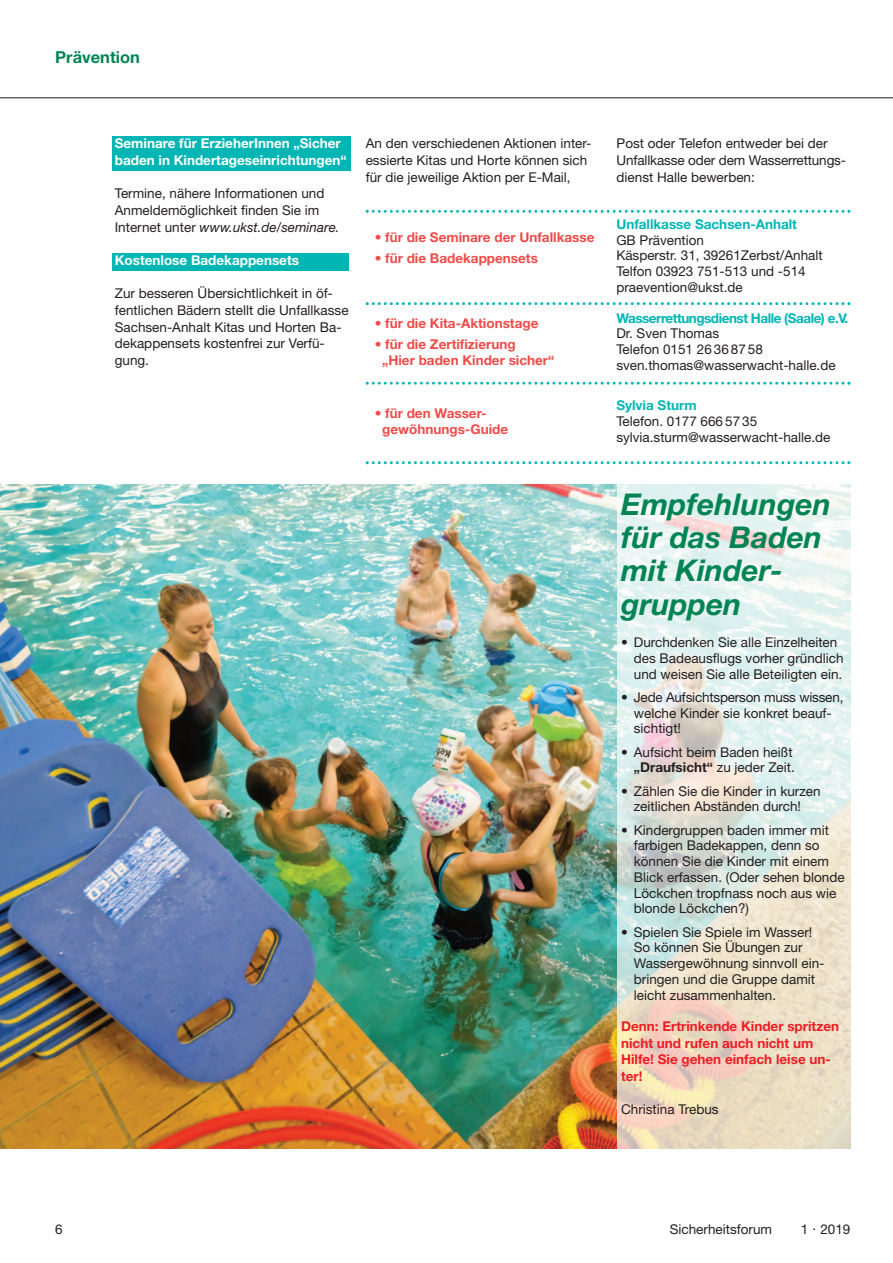
<style>
.page{position:relative;width:893px;height:1263px;background:#fff}
.page>*{position:absolute;margin:0;border:0;box-sizing:border-box;transform-origin:0 0}
.t1{font:italic 700 30px/33.3px "Helvetica Neue LT Std";color:#008454}
.t2{font:700 16.5px "Helvetica Neue LT Std";color:#008454}
.t3{font:13.5px/15.8px "Helvetica Neue LT Std";color:#231f20}
.t4{font:700 13.5px "Helvetica Neue LT Std";color:#ef4b49}
.t5{font:700 13.5px/16.6px "Helvetica Neue LT Std";color:#fff}
.t6{font:700 13.5px/16.6px "Helvetica Neue LT Std";color:#ee1d23}
.t7{font:700 13.5px/15.8px "Helvetica Neue LT Std";letter-spacing:-.035em;color:#00b6b5}
.t8{font:700 13.5px "Helvetica Neue LT Std";color:#00b6b5}
.s1{font-style:italic}
.s2{font-weight:400;color:#231f20}
.s3{font-weight:700}
</style>
<div class="page">
<div style="left:113px;top:137px;width:238px;height:34px;background:#00b6b5"></div>
<div style="left:113px;top:253px;width:236px;height:18px;background:#00b6b5"></div>
<hr style="left:0;top:97px;width:893px;height:1px;background:#231f20">
<img style="left:0;top:484px;width:617px;height:664px">
<div style="left:617px;top:478px;width:233px;height:687px;background:#fff;opacity:.7"></div>
<svg style="left:366px;top:210px;width:484px;height:3px"></svg>
<svg style="left:366px;top:302px;width:484px;height:3px"></svg>
<svg style="left:366px;top:382px;width:484px;height:3px"></svg>
<svg style="left:366px;top:461px;width:484px;height:3px"></svg>
<p class="t2" style="left:55px;top:51px;width:86px">Prävention</p>
<p class="t5" style="left:115px;top:137px;width:233px">Seminare für ErzieherInnen „Sicher baden in Kindertageseinrichtungen“</p>
<p class="t3" style="left:115px;top:187px;width:226px;line-height:16.6px">Termine, nähere Informationen und<br>Anmeldemöglichkeit finden Sie im<br>Internet unter <span class="s1">www.ukst.de/seminare.</span></p>
<p class="t5" style="left:115px;top:253px;width:186px">Kostenlose Badekappensets</p>
<p class="t3" style="left:115px;top:287px;width:235px;line-height:16.6px">Zur besseren Übersichtlichkeit in öf&shy;fentlichen Bädern stellt die Unfallkasse<br>Sachsen-Anhalt Kitas und Horten Ba - de kappensets kostenfrei zur Verfü - gung.</p>
<p class="t3" style="left:366px;top:137px;width:227px;line-height:16.6px">An den verschiedenen Aktionen inter&shy;essierte Kitas und Horte können sich für die jeweilige Aktion per E-Mail,</p>
<p class="t3" style="left:617px;top:137px;width:231px;line-height:16.6px">Post oder Telefon entweder bei der<br>Unfallkasse oder dem Wasser rettungs - dienst Halle bewerben:</p>
<p class="t4" style="left:375px;top:232px;width:221px">• für die Seminare der Unfallkasse</p>
<p class="t4" style="left:375px;top:253px;width:165px">• für die Badekappensets</p>
<p class="t4" style="left:375px;top:318px;width:165px">• für die Kita-Aktionstage</p>
<p class="t4" style="left:375px;top:339px;width:142px">• für die Zertifizierung</p>
<p class="t4" style="left:382px;top:355px;width:174px">„Hier baden Kinder sicher“</p>
<p class="t4" style="left:375px;top:408px;width:114px">• für den Wasser-</p>
<p class="t4" style="left:382px;top:424px;width:127px">gewöhnungs-Guide</p>
<p class="t8" style="left:616px;top:219px;width:182px">Unfallkasse Sachsen-Anhalt</p>
<p class="t3" style="left:616px;top:233px;width:89px">GB Prävention</p>
<p class="t3" style="left:616px;top:249px;width:208px">Käsperstr. 31, 39261Zerbst/Anhalt</p>
<p class="t3" style="left:616px;top:265px;width:191px">Telfon 03923 751-513 und -514</p>
<p class="t3" style="left:616px;top:281px;width:128px">praevention@ukst.de</p>
<p class="t7" style="left:616px;top:311px;width:234px">Wasserrettungsdienst Halle (Saale) e.V.<br><span class="s2">Dr. Sven Thomas</span></p>
<p class="t3" style="left:616px;top:343px;width:148px">Telefon 0151 26 36 87 58</p>
<p class="t3" style="left:616px;top:359px;width:221px">sven.thomas@wasserwacht-halle.de</p>
<p class="t8" style="left:616px;top:400px;width:82px">Sylvia Sturm</p>
<p class="t3" style="left:616px;top:415px;width:142px">Telefon. 0177 666 57 35</p>
<p class="t3" style="left:616px;top:430px;width:216px">sylvia.sturm@wasserwacht-halle.de</p>
<p class="t1" style="left:621px;top:490px;width:211px">Empfehlungen für das Baden</p>
<p class="t1" style="left:621px;top:557px;width:163px">mit Kinder - grup pen</p>
<p class="t3" style="left:634px;top:636px;width:211px;text-indent:-13px">• Durchdenken Sie alle Einzelheiten des Badeausflugs vorher gründlich und weisen Sie alle Beteiligten ein.</p>
<p class="t3" style="left:634px;top:691px;width:211px;text-indent:-13px">• Jede Aufsichtsperson muss wissen, welche Kinder sie konkret beauf&shy;sichtigt!</p>
<p class="t3" style="left:621px;top:745px;width:175px;text-align:right">• Aufsicht beim Baden heißt <span class="s3">„Draufsicht“</span> zu jeder Zeit.</p>
<p class="t3" style="left:621px;top:784px;width:201px;text-align:center">• Zählen Sie die Kinder in kurzen zeitlichen Abständen durch!</p>
<p class="t3" style="left:634px;top:823px;width:212px;text-indent:-13px">• Kindergruppen baden immer mit farbigen Badekappen, denn so können Sie die Kinder mit einem<br>Blick erfassen. (Oder sehen blonde<br>Löckchen tropfnass noch aus wie blonde Löck chen?)</p>
<p class="t3" style="left:621px;top:925px;width:193px">• Spielen Sie Spiele im Wasser!</p>
<p class="t3" style="left:634px;top:941px;width:192px">So können Sie Übungen zur<br>Wassergewöhnung sinnvoll ein&shy;bringen und die Gruppe damit leicht zusammenhalten.</p>
<p class="t6" style="left:621px;top:1019px;width:219px">Denn: Ertrinkende Kinder spritzen nicht und rufen auch nicht um<br>Hilfe! Sie gehen einfach leise un&shy;ter!</p>
<p class="t3" style="left:621px;top:1103px;width:99px">Christina Trebus</p>
<p class="t3" style="left:55px;top:1223px;width:9px">6</p>
<p class="t3" style="left:670px;top:1223px;width:104px">Sicherheitsforum</p>
<p class="t3" style="left:801px;top:1223px;width:51px">1 . 2019</p>
</div>
